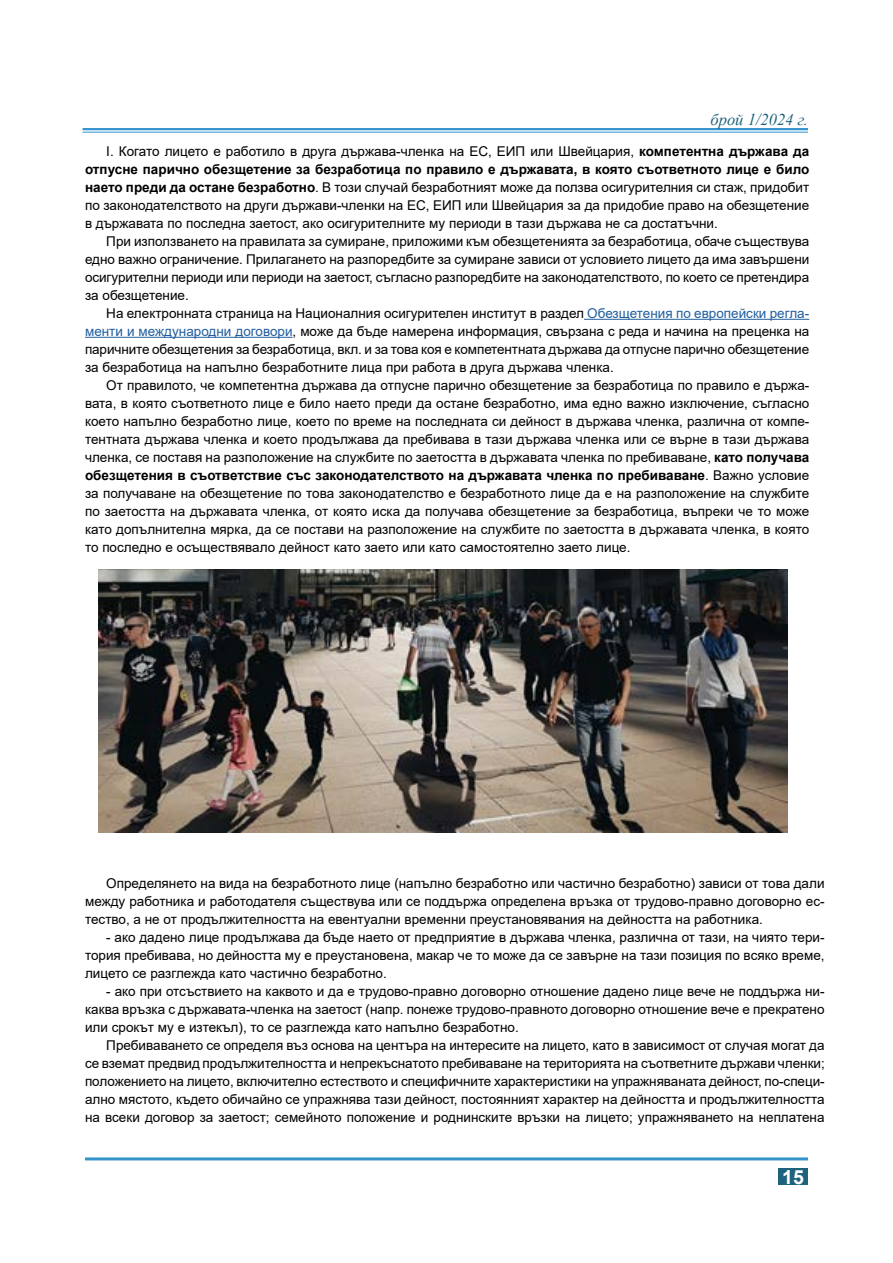
<style>
.page{position:relative;width:893px;height:1263px;background:#fff}
.page>*{position:absolute;margin:0;border:0;box-sizing:border-box;transform-origin:0 0}
.t1{font:700 19.5px "Arial";color:#fff}
.t2{font:italic 16.5px "Times New Roman";color:#1e637d}
.t3{font:13.5px/18px "Arial";color:#000;text-align:justify}
.s1{font-weight:700}
.s2{color:#215e9e}
</style>
<div class="page">
<div style="left:778px;top:1168px;width:30px;height:17px;background:#1e637d"></div>
<div style="left:83px;top:128px;width:725px;height:5px;background:#bfdcef"></div>
<hr style="left:83px;top:128px;width:725px;height:2px;background:#3492cd">
<hr style="left:83px;top:132px;width:725px;height:1px;background:#3492cd">
<hr style="left:85px;top:1157px;width:723px;height:3px;background:#3492cd">
<hr style="left:584px;top:319px;width:225px;height:1px;background:#215e9e">
<hr style="left:85px;top:337px;width:208px;height:1px;background:#215e9e">
<img style="left:98px;top:569px;width:689px;height:263px">
<p class="t2" style="left:710px;top:108px;width:99px">брой 1/2024 г.</p>
<p class="t3" style="left:85px;top:142px;width:726px;text-indent:21px">I. Когато лицето е работило в друга държава-членка на ЕС, ЕИП или Швейцария, <span class="s1">компетентна държава да отпусне парично обезщетение за безработица по правило е държавата, в която съответното лице е било наето преди да остане безработно</span>. В този случай безработният може да ползва осигурителния си стаж, придобит по законодателството на други държави-членки на ЕС, ЕИП или Швейцария за да придобие право на обезщетение в държавата по последна заетост, ако осигурителните му периоди в тази държава не са достатъчни.</p>
<p class="t3" style="left:85px;top:232px;width:726px;text-indent:21px">При използването на правилата за сумиране, приложими към обезщетенията за безработица, обаче съществува едно важно ограничение. Прилагането на разпоредбите за сумиране зависи от условието лицето да има завършени осигурителни периоди или периоди на заетост, съгласно разпоредбите на законодателството, по което се претендира за обезщетение.</p>
<p class="t3" style="left:85px;top:304px;width:726px;text-indent:21px">На електронната страница на Националния осигурителен институт в раздел <span class="s2">Обезщетения по европейски регла&shy;менти и международни договори</span>, може да бъде намерена информация, свързана с реда и начина на преценка на паричните обезщетения за безработица, вкл. и за това коя е компетентната държава да отпусне парично обезщетение за безработица на напълно безработните лица при работа в друга държава членка.</p>
<p class="t3" style="left:85px;top:376px;width:726px;text-indent:21px">От правилото, че компетентна държава да отпусне парично обезщетение за безработица по правило е държа&shy;вата, в която съответното лице е било наето преди да остане безработно, има едно важно изключение, съгласно което напълно безработно лице, което по време на последната си дейност в държава членка, различна от компе&shy;тентната държава членка и което продължава да пребивава в тази държава членка или се върне в тази държава членка, се поставя на разположение на службите по заетостта в държавата членка по пребиваване, <span class="s1">като получава обезщетения в съответствие със законодателството на държавата членка по пребиваване</span>. Важно условие за получаване на обезщетение по това законодателство е безработното лице да е на разположение на службите по заетостта на държавата членка, от която иска да получава обезщетение за безработица, въпреки че то може като допълнителна мярка, да се постави на разположение на службите по заетостта в държавата членка, в която то последно е осъществявало дейност като заето или като самостоятелно заето лице.</p>
<p class="t3" style="left:85px;top:874px;width:741px;text-indent:21px">Определянето на вида на безработното лице (напълно безработно или частично безработно) зависи от това дали между работника и работодателя съществува или се поддържа определена връзка от трудово-правно договорно ес&shy;тество, а не от продължителността на евентуални временни преустановявания на дейността на работника.</p>
<p class="t3" style="left:85px;top:928px;width:741px;text-indent:21px">- ако дадено лице продължава да бъде наето от предприятие в държава членка, различна от тази, на чиято тери&shy;тория пребивава, но дейността му е преустановена, макар че то може да се завърне на тази позиция по всяко време, лицето се разглежда като частично безработно.</p>
<p class="t3" style="left:85px;top:982px;width:741px;text-indent:21px">- ако при отсъствието на каквото и да е трудово-правно договорно отношение дадено лице вече не поддържа ни&shy;каква връзка с държавата-членка на заетост (напр. понеже трудово-правното договорно отношение вече е прекратено или срокът му е изтекъл), то се разглежда като напълно безработно.</p>
<p class="t3" style="left:85px;top:1036px;width:741px;text-indent:21px">Пребиваването се определя въз основа на центъра на интересите на лицето, като в зависимост от случая могат да се вземат предвид продължителността и непрекъснатото пребиваване на територията на съответните държави членки; положението на лицето, включително естеството и специфичните характеристики на упражняваната дейност, по-специ&shy;ално мястото, където обичайно се упражнява тази дейност, постоянният характер на дейността и продължителността на всеки договор за заетост; семейното положение и роднинските връзки на лицето; упражняването на неплатена</p>
<h1 class="t1" style="left:782px;top:1163px;width:23px">15</h1>
</div>
